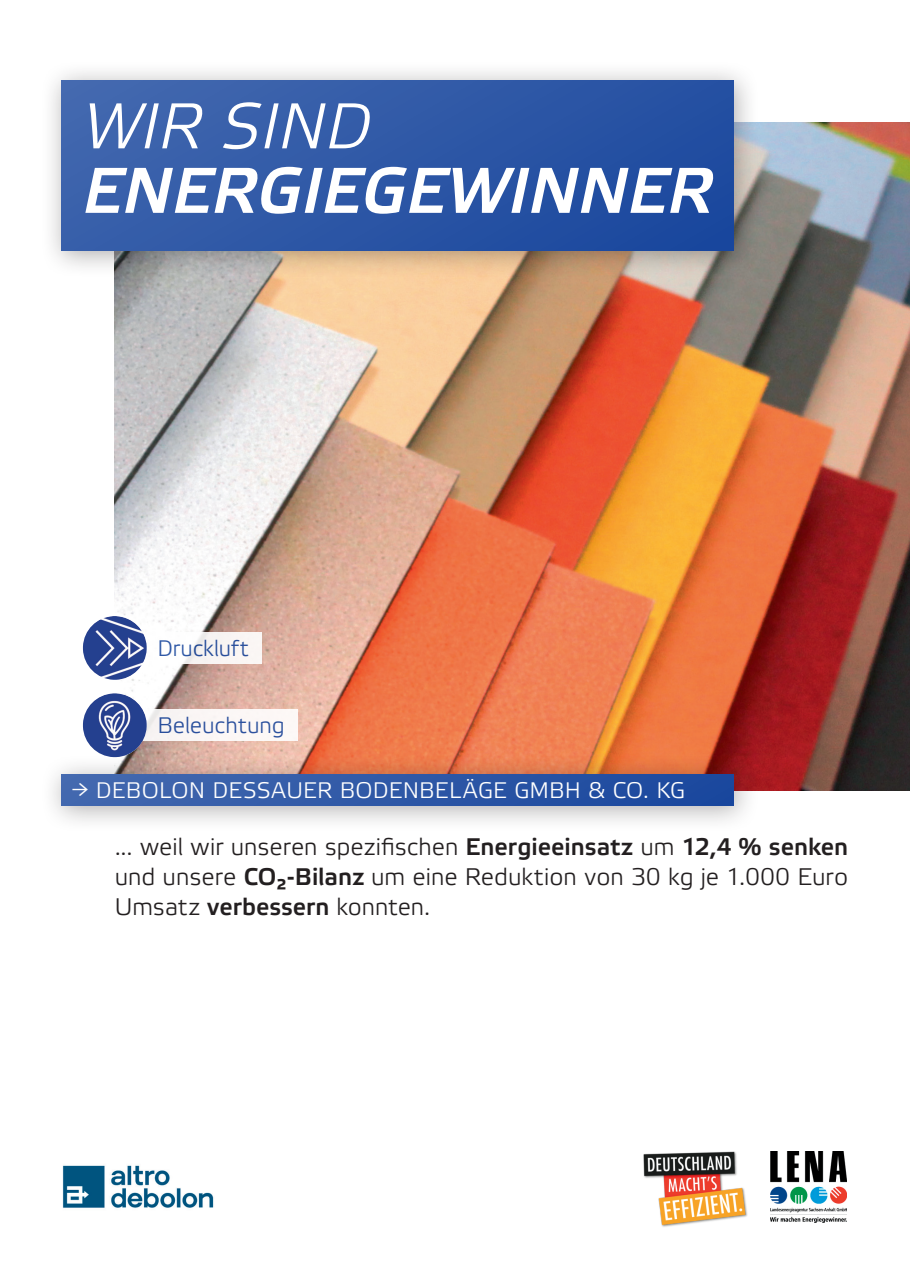
<style>
.page{position:relative;width:910px;height:1280px;background:#fff}
.page>*{position:absolute;margin:0;border:0;box-sizing:border-box;transform-origin:0 0}
.t1{font:italic 700 64.5px "Elektra Light Pro";color:#fff}
.t2{font:italic 64.5px "Elektra Light Pro";color:#fff}
.t3{font:24px/30px "Elektra Light Pro";color:#231f20;text-align:justify}
.t4{font:22.5px "Elektra Light Pro";letter-spacing:.005em;color:#fff}
.t5{font:22.5px "Elektra Light Pro";color:#18469d}
.s1{font-weight:700}
</style>
<div class="page">
<img style="left:115px;top:123px;width:795px;height:668px">
<div style="left:40px;top:754px;width:720px;height:79px;background:#231f20;opacity:.35"></div>
<img style="left:643px;top:1151px;width:105px;height:76px">
<div style="left:40px;top:61px;width:720px;height:217px;background:#231f20;opacity:.35"></div>
<div style="left:62px;top:81px;width:672px;height:170px;background:linear-gradient(to right,#3e65ad,#1e4a9f)"></div>
<div style="left:62px;top:774px;width:672px;height:32px;background:linear-gradient(to right,#4469af,#19479d)"></div>
<div style="left:115px;top:709px;width:183px;height:32px;background:#fbf7f5"></div>
<img style="left:83px;top:693px;width:64px;height:64px">
<div style="left:115px;top:632px;width:146px;height:32px;background:#faf6f4"></div>
<img style="left:83px;top:616px;width:64px;height:64px">
<img style="left:62px;top:1165px;width:152px;height:43px">
<img style="left:771px;top:1151px;width:75px;height:71px">
<h1 class="t2" style="left:83px;top:92px;width:290px">WIR SIND</h1>
<h1 class="t1" style="left:83px;top:155px;width:632px">ENERGIEGEWINNER</h1>
<p class="t5" style="left:157px;top:636px;width:93px">Druckluft</p>
<p class="t5" style="left:157px;top:713px;width:129px">Beleuchtung</p>
<p class="t4" style="left:72px;top:778px;width:615px">→ DEBOLON DESSAUER BODENBELÄGE GMBH &amp; CO. KG</p>
<p class="t3" style="left:115px;top:833px;width:735px">... weil wir unseren spezifischen <span class="s1">Energieeinsatz</span> um <span class="s1">12,4 % senken </span>und unsere <span class="s1">CO²-Bilanz</span> um eine Reduktion von 30 kg je 1.000 Euro Umsatz <span class="s1">verbessern</span> konnten.</p>
</div>
